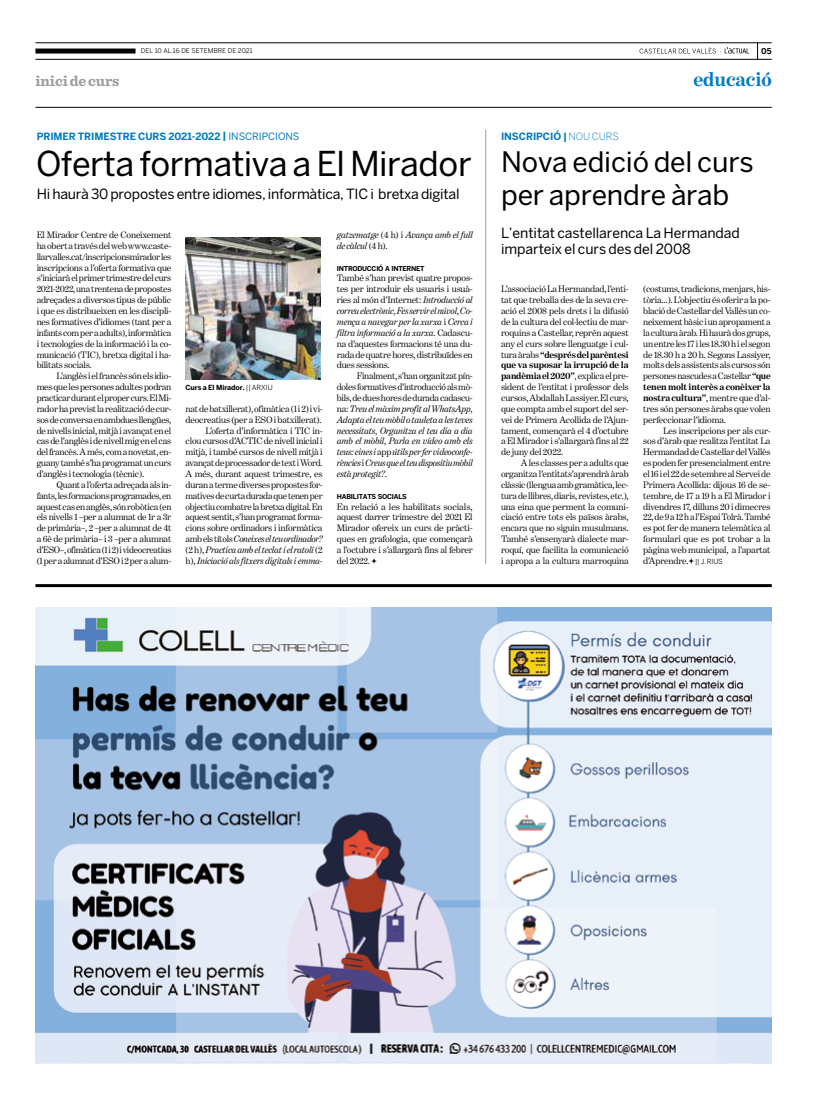
<style>
.page{position:relative;width:820px;height:1106px;background:#fff}
.page>*{position:absolute;margin:0;border:0;box-sizing:border-box;transform-origin:0 0}
.t1{font:34px "Benton Sans";letter-spacing:-.015em;color:#000}
.t2{font:28px/33px "Benton Sans";letter-spacing:-.005em;color:#000}
.t3{font:700 20px "Benton Modern One";letter-spacing:-.005em;color:#007ac2}
.t4{font:700 15px "Sentinel";letter-spacing:-.005em;color:#9d9d9c}
.t5{font:14px/16px "Benton Sans";letter-spacing:-.015em;color:#000}
.t6{font:700 10px "Benton Sans";letter-spacing:-.01em;color:#007ac2}
.t7{font:9.5px/10.9px "Benton Modern One";letter-spacing:-.02em;color:#000;text-align:justify}
.t8{font:italic 9.5px/10.9px "Benton Modern One";letter-spacing:-.025em;color:#000}
.t9{font:700 8px "Benton Sans";color:#000}
.t10{font:700 7px "Benton Sans";letter-spacing:-.01em;color:#000}
.t11{font:700 6.7px "Benton Sans";letter-spacing:-.035em;color:#000}
.t12{font:6.5px "Benton Sans";letter-spacing:.005em;color:#000}
.s1{font-weight:400}
.s2{font-style:italic}
.s3{font-style:normal}
.s4{font-weight:300}
.s5{font-weight:700}
.s6{font-family:"Benton Sans";font-size:7px}
</style>
<div class="page">
<svg style="left:757px;top:44px;width:1px;height:15px"></svg>
<svg style="left:639px;top:47px;width:109px;height:7px"></svg>
<hr style="left:35px;top:107px;width:736px;height:1px;background:#000">
<hr style="left:35px;top:43px;width:736px;height:1px;background:#000">
<hr style="left:35px;top:59px;width:736px;height:1px;background:#000">
<div style="left:35px;top:49px;width:100px;height:5px;background:#000"></div>
<img style="left:35px;top:607px;width:736px;height:456px">
<hr style="left:35px;top:584px;width:736px;height:3px;background:#000">
<img style="left:185px;top:238px;width:135px;height:141px">
<svg style="left:371px;top:558px;width:6px;height:6px"></svg>
<svg style="left:688px;top:558px;width:5px;height:6px"></svg>
<hr style="left:485px;top:129px;width:1px;height:435px;background:#9d9d9c">
<p class="t12" style="left:141px;top:47px;width:113px">DEL 10 AL 16 DE SETEMBRE DE 2021</p>
<p class="t9" style="left:761px;top:46px;width:12px">05</p>
<h3 class="t4" style="left:35px;top:69px;width:85px">inici de curs</h3>
<h3 class="t3" style="left:693px;top:68px;width:80px">educació</h3>
<p class="t6" style="left:37px;top:131px;width:264px">PRIMER TRIMESTRE CURS 2021-2022 | <span class="s1">INSCRIPCIONS</span></p>
<h1 class="t1" style="left:36px;top:143px;width:437px">Oferta formativa a El Mirador</h1>
<h3 class="t5" style="left:37px;top:185px;width:424px">Hi haurà 30 propostes entre idiomes, informàtica, TIC i bretxa digital</h3>
<p class="t7" style="left:37px;top:229px;width:136px">El Mirador Centre de Coneixement ha obert a través del web www.caste&shy;llarvalles.cat/inscripcionsmirador les inscripcions a l’oferta formativa que s’iniciarà el primer trimestre del curs 2021-2022, una trentena de propostes adreçades a diversos tipus de públic i que es distribueixen en les discipli&shy;nes formatives d’idiomes (tant per a infants com per a adults), informàtica i tecnologies de la informació i la co&shy;municació (TIC), bretxa digital i ha&shy;bilitats socials.</p>
<p class="t7" style="left:37px;top:370px;width:136px;text-indent:20px">L’anglès i el francès són els idio&shy;mes que les persones adultes podran practicar durant el proper curs. El Mi&shy;rador ha previst la realització de cur&shy;sos de conversa en ambdues llengües, de nivells inicial, mitjà i avançat en el cas de l’anglès i de nivell mig en el cas del francès. A més, com a novetat, en&shy;guany també s’ha programat un curs d’anglès i tecnologia (tècnic).</p>
<p class="t7" style="left:37px;top:479px;width:136px;text-indent:20px">Quant a l’oferta adreçada als in&shy;fants, les formacions programades, en aquest cas en anglès, són robòtica (en els nivells 1 –per a alumnat de 1r a 3r de primària–, 2 –per a alumnat de 4t a 6è de primària– i 3 –per a alumnat d’ESO–, ofimàtica (1 i 2) i videocreatius (1 per a alumnat d’ESO i 2 per a alum-</p>
<p class="t10" style="left:185px;top:383px;width:89px">Curs a El Mirador. <span class="s1">|| ARXIU</span></p>
<p class="t7" style="left:185px;top:403px;width:139px;text-align:right">nat de batxillerat), ofimàtica (1 i 2) i vi&shy;deocreatius (per a ESO i batxillerat).<br>L’oferta d’informàtica i TIC in-<br>clou cursos d’ACTIC de nivell inicial i mitjà, i també cursos de nivell mitjà i avançat de processador de text i Word.<br>A més, durant aquest trimestre, es duran a terme diverses propostes for&shy;matives de curta durada que tenen per objectiu combatre la bretxa digital. En aquest sentit, s’han programat forma&shy;cions sobre ordinadors i informàtica amb els títols <span class="s2">Coneixes el teu ordinador? </span>(2 h), <span class="s2">Practica amb el teclat i el ratolí</span> (2 h), <span class="s2">Iniciació als fitxers digitals i emma-</span></p>
<p class="t8" style="left:337px;top:229px;width:137px">gatzematge <span class="s3">(4 h) i</span> Avança amb el full de càlcul <span class="s3">(4 h).</span></p>
<p class="t11" style="left:337px;top:264px;width:89px">INTRODUCCIÓ A INTERNET</p>
<p class="t7" style="left:337px;top:273px;width:137px">També s’han previst quatre propos&shy;tes per introduir els usuaris i usuà&shy;ries al món d’Internet: <span class="s2">Introducció al correu electrònic</span>, <span class="s2">Fes servir el núvol</span>, <span class="s2">Co&shy;mença a navegar per la xarxa</span> i <span class="s2">Cerca i filtra informació a la xarxa</span>. Cadascu&shy;na d’aquestes formacions té una du&shy;rada de quatre hores, distribuïdes en dues sessions.</p>
<p class="t8" style="left:337px;top:370px;width:137px;text-align:justify;text-indent:20px"><span class="s3">Finalment, s’han organitzat pín&shy;doles formatives d’introducció als mò&shy;bils, de dues hores de durada cadascu&shy;na:</span> Treu el màxim profit al WhatsApp<span class="s3">, </span>Adapta el teu mòbil o tauleta a les teves necessitats<span class="s3">,</span> Organitza el teu dia a dia amb el mòbil<span class="s3">,</span> Parla en vídeo amb els teus: eines i <span class="s3">app</span> útils per fer videoconfe&shy;rències <span class="s3">i</span> Creus que el teu dispositiu mòbil està protegit?<span class="s3">.</span></p>
<p class="t11" style="left:337px;top:492px;width:71px">HABILITATS SOCIALS</p>
<p class="t7" style="left:337px;top:501px;width:137px">En relació a les habilitats socials, aquest darrer trimestre del 2021 El Mirador ofereix un curs de pràcti&shy;ques en grafologia, que començarà a l’octubre i s’allargarà fins al febrer del 2022.</p>
<p class="t6" style="left:501px;top:131px;width:119px">INSCRIPCIÓ | <span class="s4">NOU CURS</span></p>
<h2 class="t2" style="left:501px;top:145px;width:254px">Nova edició del curs per aprendre àrab</h2>
<h3 class="t5" style="left:501px;top:224px;width:240px">L’entitat castellarenca La Hermandad imparteix el curs des del 2008</h3>
<p class="t7" style="left:643px;top:284px;width:129px">(costums, tradicions, menjars, his&shy;tòria...). L’objectiu és oferir a la po&shy;blació de Castellar del Vallès un co&shy;neixement bàsic i un apropament a la cultura àrab. Hi haurà dos grups, un entre les 17 i les 18.30 h i el segon de 18.30 h a 20 h. Segons Lassiyer, molts dels assistents als cursos són persones nascudes a Castellar <span class="s5">“que tenen molt interès a conèixer la nostra cultura”</span>, mentre que d’al&shy;tres són persones àrabs que volen perfeccionar l’idioma.</p>
<p class="t7" style="left:643px;top:425px;width:129px;text-indent:20px">Les inscripcions per als cur&shy;sos d’àrab que realitza l’entitat La Hermandad de Castellar del Vallès es poden fer presencialment entre el 16 i el 22 de setembre al Servei de Primera Acollida: dijous 16 de se&shy;tembre, de 17 a 19 h a El Mirador i divendres 17, dilluns 20 i dimecres 22, de 9 a 12 h a l’Espai Tolrà. També es pot fer de manera telemàtica al formulari que es pot trobar a la pàgina web municipal, a l’apartat d’Aprendre. <span class="s6">|| J. RIUS</span></p>
<p class="t7" style="left:501px;top:284px;width:129px">L’associació La Hermandad, l’enti&shy;tat que treballa des de la seva cre&shy;ació el 2008 pels drets i la difusió de la cultura del col·lectiu de mar&shy;roquins a Castellar, reprén aquest any el curs sobre llenguatge i cul&shy;tura àrabs <span class="s5">“després del parèntesi que va suposar la irrupció de la pandèmia el 2020”</span>, explica el pre&shy;sident de l’entitat i professor dels cursos, Abdallah Lassiyer. El curs, que compta amb el suport del ser&shy;vei de Primera Acollida de l’Ajun&shy;tament, començarà el 4 d’octubre a El Mirador i s’allargarà fins al 22 de juny del 2022.</p>
<p class="t7" style="left:501px;top:457px;width:129px;text-indent:20px">A les classes per a adults que organitza l’entitats’aprendrà àrab clàssic (llengua amb gramàtica, lec&shy;tura de llibres, diaris, revistes, etc.), una eina que perment la comuni&shy;ciació entre tots els països àrabs, encara que no siguin musulmans.<br>També s’ensenyarà dialecte mar&shy;roquí, que facilita la comunicació i apropa a la cultura marroquina</p>
</div>
